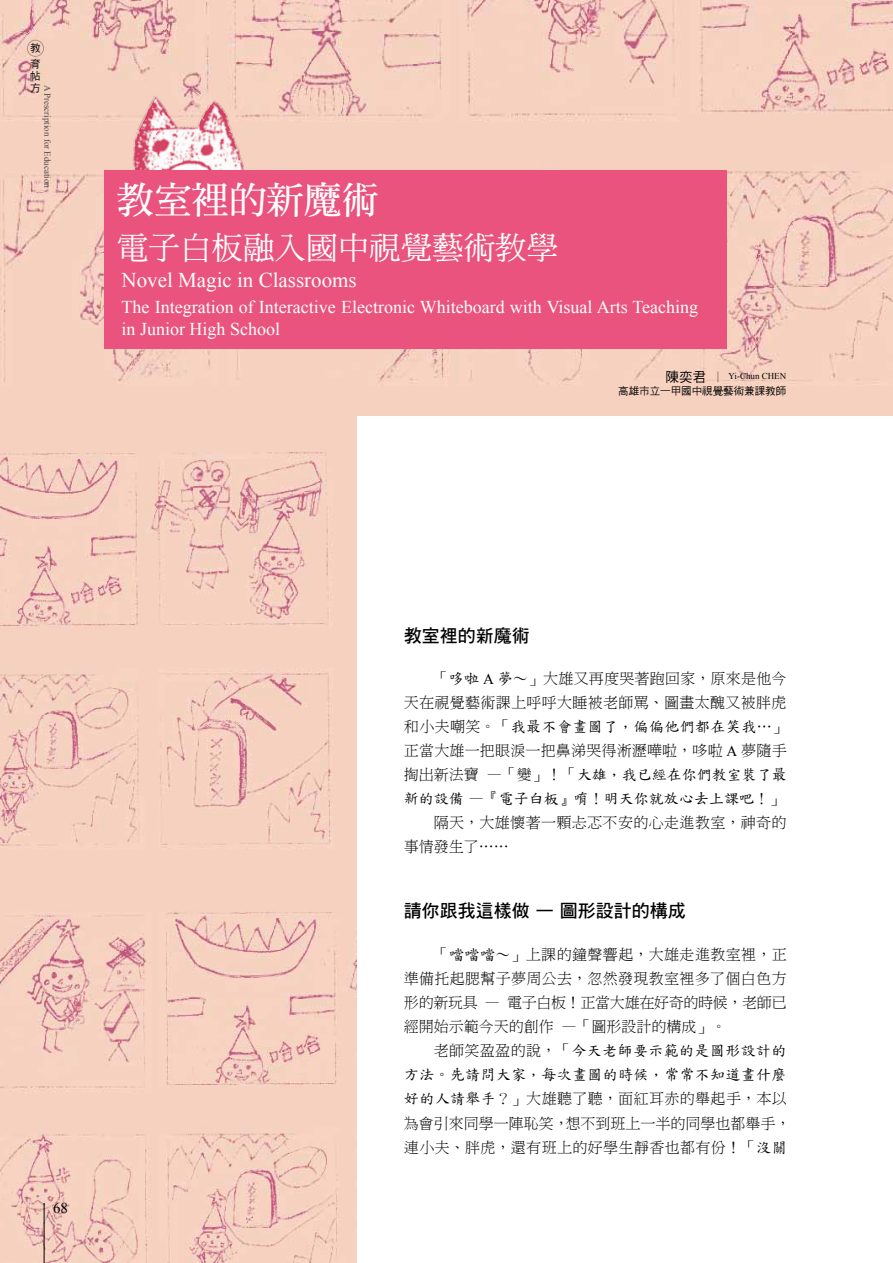
<style>
.page{position:relative;width:893px;height:1263px;background:#fff}
.page>*{position:absolute;margin:0;border:0;box-sizing:border-box;transform-origin:0 0}
.t1{font:37.5px "DF Ming Bd HKP BF";color:#fff}
.t2{font:31.5px "DF Ming Md HKP BF";color:#fff}
.t3{font:21px "Times New Roman";color:#fff}
.t4{font:18px/21.6px "Times New Roman";color:#fff}
.t5{font:18px "DF Hei Std W7";color:#000}
.t6{font:15px/24px "DF Ming Lt HK BF";letter-spacing:.015em;color:#000}
.t7{font:15px/24.3px "DF Biao Kai Shu SB HKSCSP U";letter-spacing:.025em;color:#000;text-align:right}
.t8{font:15px/24px "DF Biao Kai Shu SB HKSCSP U";color:#000}
.t9{font:15px "Times New Roman";color:#000}
.t10{font:10.5px/16px "DF Hei Md HKP BF";color:#000}
.t11{font:9px "Times New Roman";color:#4c4948}
.t12{font:9px "Times New Roman";color:#000}
.s1{font-family:"DF Hei Md HKP BF";font-size:13.5px}
.s2{font-family:"DF Ming Lt HK BF";font-size:10.5px}
.s3{font-family:"DF Biao Kai Shu SB HKSCSP U"}
.s4{font-family:"Times New Roman"}
.s5{font-family:"DF Ming Lt HK BF"}
</style>
<div class="page">
<img style="left:0;top:0;width:893px;height:415px">
<img style="left:0;top:413px;width:357px;height:850px">
<img style="left:91px;top:69px;width:213px;height:210px">
<div style="left:104px;top:170px;width:622px;height:179px;background:#e9537d"></div>
<hr style="left:44px;top:1203px;width:1px;height:60px;background:#000">
<div style="left:27px;top:40px;width:17px;height:17px;border:1px solid #000;border-radius:50%"></div>
<p class="t10" style="left:30px;top:41px;width:12px">教育</p>
<p class="t10" style="left:30px;top:71px;width:12px;line-height:12px">帖方</p>
<p class="t11" style="left:54px;top:85px;width:105px;rotate:90deg">A Prescription for Education</p>
<h1 class="t1" style="left:117px;top:181px;width:264px">教室裡的新魔術</h1>
<h2 class="t2" style="left:117px;top:232px;width:442px">電子白板融入國中視覺藝術教學</h2>
<p class="t4" style="left:122px;top:296px;width:578px">The Integration of Interactive Electronic Whiteboard with Visual Arts Teaching in Junior High School</p>
<h3 class="t3" style="left:122px;top:265px;width:237px">Novel Magic in Classrooms</h3>
<p class="t12" style="left:665px;top:370px;width:122px"><span class="s1">陳奕君</span> <span class="s2">│</span> Yi-Chun CHEN</p>
<p class="t10" style="left:618px;top:383px;width:169px">高雄市立一甲國中視覺藝術兼課教師</p>
<p class="t9" style="left:53px;top:1198px;width:16px">68</p>
<p class="t5" style="left:404px;top:625px;width:127px">教室裡的新魔術</p>
<p class="t6" style="left:404px;top:667px;width:384px;text-align:right">「<span class="s3">哆啦</span> <span class="s4">A</span> <span class="s3">夢～</span>」大雄又再度哭著跑回家，原來是他今<br>天在視覺藝術課上呼呼大睡被老師罵、圖畫太醜又被胖虎</p>
<p class="t7" style="left:404px;top:715px;width:384px"><span class="s5">和小夫嘲笑。「</span>我最不會畫圖了，偏偏他們都在笑我…<span class="s5">」</span></p>
<p class="t6" style="left:404px;top:739px;width:384px">正當大雄一把眼淚一把鼻涕哭得淅瀝嘩啦，哆啦 <span class="s4">A</span> 夢隨手</p>
<p class="t8" style="left:404px;top:763px;width:384px"><span class="s5">掏出新法寶 —「變」！「</span>大雄，我已經在你們教室裝了最新的設備 <span class="s5">—</span>『電子白板』唷！明天你就放心去上課吧！<span class="s5">」</span></p>
<p class="t6" style="left:404px;top:811px;width:384px;text-indent:30px">隔天，大雄懷著一顆忐忑不安的心走進教室，神奇的事情發生了……</p>
<p class="t5" style="left:404px;top:901px;width:283px">請你跟我這樣做 — 圖形設計的構成</p>
<p class="t6" style="left:404px;top:942px;width:384px;text-align:justify;text-indent:30px">「<span class="s3">噹噹噹～</span>」上課的鐘聲響起，大雄走進教室裡，正準備托起腮幫子夢周公去，忽然發現教室裡多了個白色方形的新玩具 — 電子白板！正當大雄在好奇的時候，老師已經開始示範今天的創作 —「圖形設計的構成」。</p>
<p class="t7" style="left:404px;top:1038px;width:384px"><span class="s5">老師笑盈盈的說，「</span>今天老師要示範的是圖形設計的<br>方法。先請問大家，每次畫圖的時候，常常不知道畫什麼</p>
<p class="t6" style="left:404px;top:1087px;width:388px"><span class="s3">好的人請舉手？</span>」大雄聽了聽，面紅耳赤的舉起手，本以為會引來同學一陣恥笑，想不到班上一半的同學也都舉手，連小夫、胖虎，還有班上的好學生靜香也都有份！「<span class="s3">沒關</span></p>
</div>
